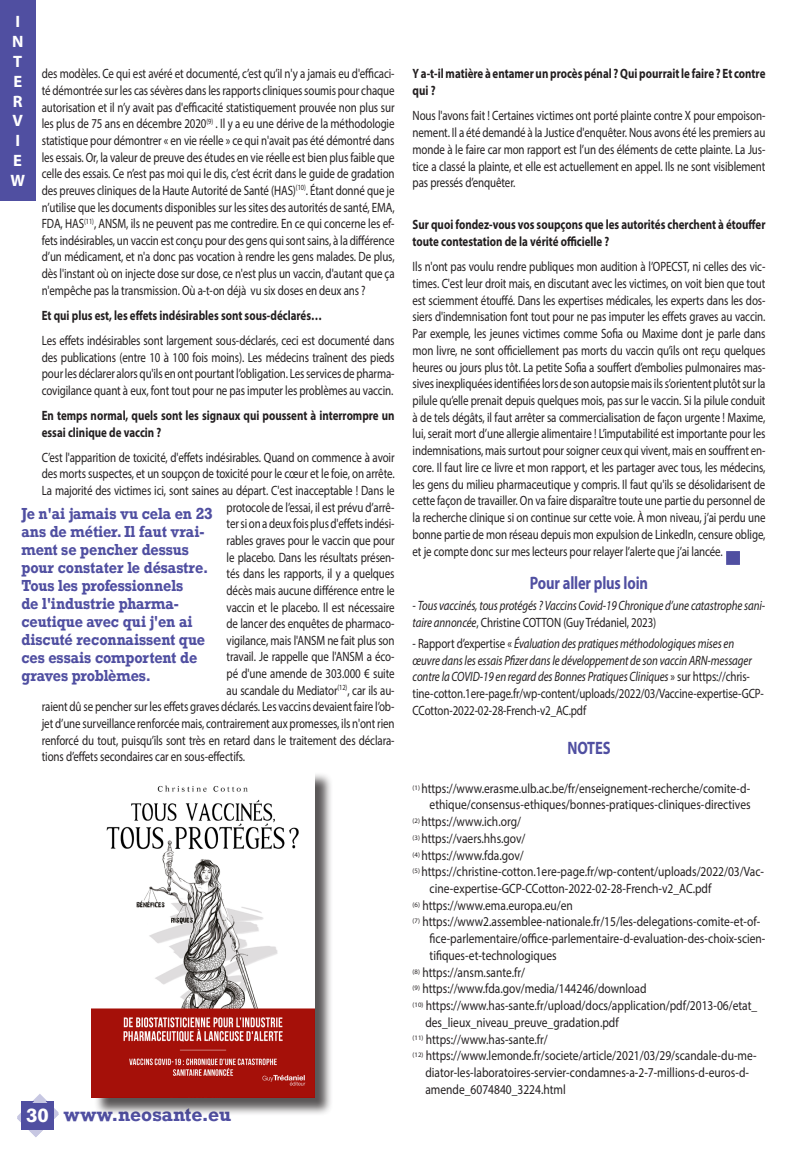
<style>
.page{position:relative;width:808px;height:1149px;background:#fff}
.page>*{position:absolute;margin:0;border:0;box-sizing:border-box;transform-origin:0 0}
.t1{font:700 18px "Myriad Pro";letter-spacing:-.01em;color:#504fa1;scale:.81 1}
.t2{font:700 18px "Rockwell";color:#504fa1}
.t3{font:700 16.5px/19.8px "Myriad Pro";color:#fff;text-align:center}
.t4{font:700 15px/18px "Rockwell";color:#504fa1;scale:.9 1}
.t5{font:13.5px/16.6px "Myriad Pro";letter-spacing:-.01em;color:#231f20;text-align:justify;scale:.81 1}
.t6{font:13.5px "Myriad Pro";letter-spacing:-.01em;color:#231f20;scale:.85 1}
.t7{font:italic 13.5px/16.6px "Myriad Pro";letter-spacing:-.01em;color:#231f20;scale:.81 1}
.t8{font:700 13.5px/16.6px "Myriad Pro";color:#231f20;scale:.81 1}
.s1{color:#fff}
.s2{font-style:normal}
</style>
<div class="page">
<svg style="left:17px;top:1094px;width:42px;height:42px"></svg>
<div style="left:21px;top:1102px;width:33px;height:27px;background:#504fa1"></div>
<div style="left:726px;top:551px;width:14px;height:13px;background:#504fa1;border:2px solid #504fa1"></div>
<div style="left:0;top:0;width:35px;height:200px;background:#504fa1"></div>
<div style="left:94px;top:771px;width:240px;height:344px;background:#231f20;opacity:.75"></div>
<img style="left:92px;top:771px;width:223px;height:325px">
<p class="t3" style="left:10px;top:11px;width:16px">I<br>N<br>T<br>E<br>R<br>V<br>I<br>E<br>W</p>
<p class="t5" style="left:42px;top:65px;width:437px">des modèles. Ce qui est avéré et documenté, c’est qu’iI n'y a jamais eu d'efficaci&shy;té démontrée sur les cas sévères dans les rapports cliniques soumis pour chaque autorisation et il n’y avait pas d'efficacité statistiquement prouvée non plus sur les plus de 75 ans en décembre 2020<sup>(9)</sup> . Il y a eu une dérive de la méthodologie statistique pour démontrer « en vie réelle » ce qui n'avait pas été démontré dans les essais. Or, la valeur de preuve des études en vie réelle est bien plus faible que celle des essais. Ce n’est pas moi qui le dis, c’est écrit dans le guide de gradation des preuves cliniques de la Haute Autorité de Santé (HAS)<sup>(10)</sup>. Étant donné que je n’utilise que les documents disponibles sur les sites des autorités de santé, EMA, FDA, HAS<sup>(11)</sup>, ANSM, ils ne peuvent pas me contredire. En ce qui concerne les ef&shy;fets indésirables, un vaccin est conçu pour des gens qui sont sains, à la différence d’un médicament, et n'a donc pas vocation à rendre les gens malades. De plus, dès l'instant où on injecte dose sur dose, ce n'est plus un vaccin, d'autant que ça n'empêche pas la transmission. Où a-t-on déjà vu six doses en deux ans ?</p>
<p class="t8" style="left:42px;top:306px;width:347px">Et qui plus est, les effets indésirables sont sous-déclarés…</p>
<p class="t5" style="left:42px;top:332px;width:437px">Les effets indésirables sont largement sous-déclarés, ceci est documenté dans des publications (entre 10 à 100 fois moins). Les médecins traînent des pieds pour les déclarer alors qu'ils en ont pourtant l’obligation. Les services de pharma&shy;covigilance quant à eux, font tout pour ne pas imputer les problèmes au vaccin.</p>
<p class="t8" style="left:42px;top:406px;width:437px">En temps normal, quels sont les signaux qui poussent à interrompre un essai clinique de vaccin ?</p>
<p class="t5" style="left:42px;top:448px;width:437px">C’est l'apparition de toxicité, d'effets indésirables. Quand on commence à avoir</p>
<p class="t5" style="left:42px;top:465px;width:437px">des morts suspectes, et un soupçon de toxicité pour le cœur et le foie, on arrête.</p>
<p class="t5" style="left:42px;top:482px;width:437px">La majorité des victimes ici, sont saines au départ. C'est inacceptable ! Dans le</p>
<p class="t5" style="left:227px;top:498px;width:209px">protocole de l’essai, il est prévu d’arrê-</p>
<p class="t5" style="left:227px;top:515px;width:209px">ter si on a deux fois plus d'effets indési-</p>
<p class="t5" style="left:227px;top:531px;width:209px">rables graves pour le vaccin que pour</p>
<p class="t5" style="left:227px;top:548px;width:209px">le placebo. Dans les résultats présen-</p>
<p class="t5" style="left:227px;top:565px;width:209px">tés dans les rapports, il y a quelques</p>
<p class="t5" style="left:227px;top:581px;width:209px">décès mais aucune différence entre le</p>
<p class="t5" style="left:227px;top:598px;width:209px">vaccin et le placebo. Il est nécessaire</p>
<p class="t5" style="left:227px;top:615px;width:209px">de lancer des enquêtes de pharmaco-</p>
<p class="t5" style="left:227px;top:631px;width:209px">vigilance, mais l'ANSM ne fait plus son</p>
<p class="t5" style="left:227px;top:648px;width:209px">travail. Je rappelle que l'ANSM a éco-</p>
<p class="t5" style="left:227px;top:664px;width:209px">pé d'une amende de 303.000 € suite</p>
<p class="t5" style="left:227px;top:681px;width:209px">au scandale du Mediator<sup>(12)</sup>, car ils au-</p>
<p class="t5" style="left:42px;top:698px;width:437px">raient dû se pencher sur les effets graves déclarés. Les vaccins devaient faire l’ob-</p>
<p class="t5" style="left:42px;top:714px;width:437px">jet d’une surveillance renforcée mais, contrairement aux promesses, ils n'ont rien</p>
<p class="t5" style="left:42px;top:731px;width:437px">renforcé du tout, puisqu’ils sont très en retard dans le traitement des déclara-</p>
<p class="t5" style="left:42px;top:748px;width:253px">tions d’effets secondaires car en sous-effectifs.</p>
<p class="t4" style="left:21px;top:504px;width:214px">Je n'ai jamais vu cela en 23 ans de métier. Il faut vrai&shy;ment se pencher dessus pour constater le désastre.<br>Tous les professionnels<br>de l'industrie pharma&shy;ceutique avec qui j'en ai discuté reconnaissent que ces essais comportent de graves problèmes.</p>
<h1 class="t2" style="left:26px;top:1102px;width:207px"><span class="s1">30</span> www.neosante.eu</h1>
<p class="t8" style="left:413px;top:65px;width:437px">Y a-t-il matière à entamer un procès pénal ? Qui pourrait le faire ? Et contre qui ?</p>
<p class="t5" style="left:413px;top:107px;width:437px">Nous l'avons fait ! Certaines victimes ont porté plainte contre X pour empoison&shy;nement. Il a été demandé à la Justice d'enquêter. Nous avons été les premiers au monde à le faire car mon rapport est l’un des éléments de cette plainte. La Jus&shy;tice a classé la plainte, et elle est actuellement en appel. Ils ne sont visiblement pas pressés d’enquêter.</p>
<p class="t8" style="left:413px;top:216px;width:437px">Sur quoi fondez-vous vos soupçons que les autorités cherchent à étouffer toute contestation de la vérité officielle ?</p>
<p class="t5" style="left:413px;top:258px;width:437px">Ils n'ont pas voulu rendre publiques mon audition à l’OPECST, ni celles des vic&shy;times. C'est leur droit mais, en discutant avec les victimes, on voit bien que tout est sciemment étouffé. Dans les expertises médicales, les experts dans les dos&shy;siers d'indemnisation font tout pour ne pas imputer les effets graves au vaccin.<br>Par exemple, les jeunes victimes comme Sofia ou Maxime dont je parle dans mon livre, ne sont officiellement pas morts du vaccin qu’ils ont reçu quelques heures ou jours plus tôt. La petite Sofia a souffert d’embolies pulmonaires mas&shy;sives inexpliquées identifiées lors de son autopsie mais ils s’orientent plutôt sur la pilule qu’elle prenait depuis quelques mois, pas sur le vaccin. Si la pilule conduit à de tels dégâts, il faut arrêter sa commercialisation de façon urgente ! Maxime, lui, serait mort d’une allergie alimentaire ! L’imputabilité est importante pour les indemnisations, mais surtout pour soigner ceux qui vivent, mais en souffrent en&shy;core. Il faut lire ce livre et mon rapport, et les partager avec tous, les médecins, les gens du milieu pharmaceutique y compris. Il faut qu'ils se désolidarisent de cette façon de travailler. On va faire disparaître toute une partie du personnel de la recherche clinique si on continue sur cette voie. À mon niveau, j’ai perdu une bonne partie de mon réseau depuis mon expulsion de LinkedIn, censure oblige, et je compte donc sur mes lecteurs pour relayer l’alerte que j’ai lancée.</p>
<h1 class="t1" style="left:530px;top:571px;width:147px">Pour aller plus loin</h1>
<p class="t7" style="left:413px;top:597px;width:437px">- Tous vaccinés, tous protégés ? Vaccins Covid-19 Chronique d’une catastrophe sani&shy;taire annoncée<span class="s2">, Christine COTTON (Guy Trédaniel, 2023)</span></p>
<p class="t7" style="left:413px;top:634px;width:435px"><span class="s2">- Rapport d’expertise «</span> Évaluation des pratiques méthodologiques mises en œuvre dans les essais Pfizer dans le développement de son vaccin ARN-messager contre la COVID-19 en regard des Bonnes Pratiques Cliniques <span class="s2">» sur https://chris&shy;tine-cotton.1ere-page.fr/wp-content/uploads/2022/03/Vaccine-expertise-GCP-CCotton-2022-02-28-French-v2_AC.pdf</span></p>
<h1 class="t1" style="left:567px;top:735px;width:55px">NOTES</h1>
<p class="t6" style="left:413px;top:779px;width:399px"><sup>(1)</sup> https://www.erasme.ulb.ac.be/fr/enseignement-recherche/comite-d-</p>
<p class="t6" style="left:430px;top:796px;width:379px">ethique/consensus-ethiques/bonnes-pratiques-cliniques-directives</p>
<p class="t6" style="left:413px;top:813px;width:129px"><sup>(2)</sup> https://www.ich.org/</p>
<p class="t6" style="left:413px;top:829px;width:134px"><sup>(3)</sup> https://vaers.hhs.gov/</p>
<p class="t6" style="left:413px;top:846px;width:132px"><sup>(4)</sup> https://www.fda.gov/</p>
<p class="t6" style="left:413px;top:863px;width:415px"><sup>(5)</sup> https://christine-cotton.1ere-page.fr/wp-content/uploads/2022/03/Vac-</p>
<p class="t6" style="left:430px;top:879px;width:333px">cine-expertise-GCP-CCotton-2022-02-28-French-v2_AC.pdf</p>
<p class="t6" style="left:413px;top:896px;width:190px"><sup>(6)</sup> https://www.ema.europa.eu/en</p>
<p class="t6" style="left:413px;top:913px;width:410px"><sup>(7)</sup> https://www2.assemblee-nationale.fr/15/les-delegations-comite-et-of-</p>
<p class="t6" style="left:430px;top:929px;width:397px">fice-parlementaire/office-parlementaire-d-evaluation-des-choix-scien-</p>
<p class="t6" style="left:430px;top:946px;width:151px">tifiques-et-technologiques</p>
<p class="t6" style="left:413px;top:963px;width:134px"><sup>(8)</sup> https://ansm.sante.fr/</p>
<p class="t6" style="left:413px;top:980px;width:277px"><sup>(9)</sup> https://www.fda.gov/media/144246/download</p>
<p class="t6" style="left:413px;top:996px;width:407px"><sup>(10)</sup> https://www.has-sante.fr/upload/docs/application/pdf/2013-06/etat_</p>
<p class="t6" style="left:425px;top:1013px;width:229px">des_lieux_niveau_preuve_gradation.pdf</p>
<p class="t6" style="left:413px;top:1030px;width:160px"><sup>(11)</sup> https://www.has-sante.fr/</p>
<p class="t6" style="left:413px;top:1046px;width:406px"><sup>(12)</sup> https://www.lemonde.fr/societe/article/2021/03/29/scandale-du-me-</p>
<p class="t6" style="left:425px;top:1063px;width:382px">diator-les-laboratoires-servier-condamnes-a-2-7-millions-d-euros-d-</p>
<p class="t6" style="left:425px;top:1080px;width:167px">amende_6074840_3224.html</p>
</div>
